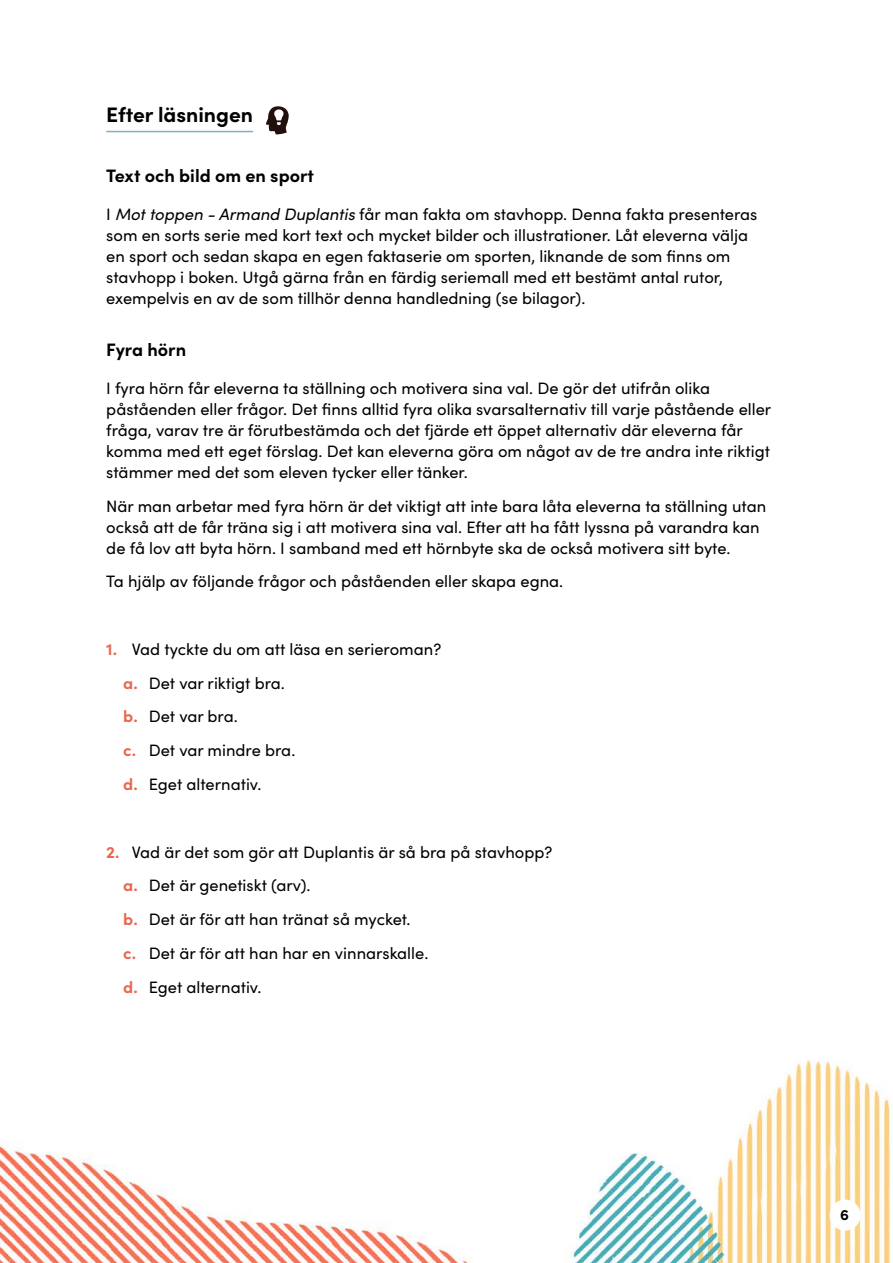
<style>
.page{position:relative;width:893px;height:1263px;background:#fff}
.page>*{position:absolute;margin:0;border:0;box-sizing:border-box;transform-origin:0 0}
.t1{font:700 21px "Sofia Pro";color:#000}
.t2{font:700 18px "Sofia Pro";color:#000}
.t3{font:16.5px/33.8px "Sofia Pro";color:#000}
.t4{font:700 15px "Sofia Pro";color:#000}
.s1{font-style:italic}
.s2{font-weight:700;color:#ea684f}
</style>
<div class="page">
<img style="left:0;top:130px;width:891px;height:1133px">
<div style="left:830px;top:1199px;width:30px;height:31px;background:#fff;border-radius:50%"></div>
<hr style="left:106px;top:131px;width:147px;height:1px;background:#7bb3be">
<svg style="left:266px;top:106px;width:23px;height:29px"></svg>
<p class="t1" style="left:106px;top:98px;width:148px">Efter läsningen</p>
<p class="t2" style="left:106px;top:162px;width:209px">Text och bild om en sport</p>
<p class="t3" style="left:106px;top:203px;width:653px;line-height:21.1px">I <span class="s1">Mot toppen - Armand Duplantis</span> får man fakta om stavhopp. Denna fakta presenteras som en sorts serie med kort text och mycket bilder och illustrationer. Låt eleverna välja en sport och sedan skapa en egen faktaserie om sporten, liknande de som finns om stavhopp i boken. Utgå gärna från en färdig seriemall med ett bestämt antal rutor, exempelvis en av de som tillhör denna handledning (se bilagor).</p>
<p class="t2" style="left:106px;top:336px;width:81px">Fyra hörn</p>
<p class="t3" style="left:106px;top:377px;width:666px;line-height:21px">I fyra hörn får eleverna ta ställning och motivera sina val. De gör det utifrån olika påståenden eller frågor. Det finns alltid fyra olika svarsalternativ till varje påstående eller fråga, varav tre är förutbestämda och det fjärde ett öppet alternativ där eleverna får komma med ett eget förslag. Det kan eleverna göra om något av de tre andra inte riktigt stämmer med det som eleven tycker eller tänker.</p>
<p class="t3" style="left:106px;top:494px;width:661px;line-height:21px">När man arbetar med fyra hörn är det viktigt att inte bara låta eleverna ta ställning utan också att de får träna sig i att motivera sina val. Efter att ha fått lyssna på varandra kan de få lov att byta hörn. I samband med ett hörnbyte ska de också motivera sitt byte.</p>
<p class="t3" style="left:106px;top:564px;width:458px">Ta hjälp av följande frågor och påståenden eller skapa egna.</p>
<p class="t3" style="left:123px;top:631px;width:319px;text-indent:-17px"><span class="s2">1.</span> Vad tyckte du om att läsa en serieroman? <span class="s2">a.</span> Det var riktigt bra.<br><span class="s2">b.</span> Det var bra.<br><span class="s2">c.</span> Det var mindre bra.<br><span class="s2">d.</span> Eget alternativ.</p>
<p class="t3" style="left:123px;top:834px;width:430px;text-indent:-17px"><span class="s2">2.</span> Vad är det som gör att Duplantis är så bra på stavhopp? <span class="s2">a.</span> Det är genetiskt (arv).<br><span class="s2">b.</span> Det är för att han tränat så mycket.<br><span class="s2">c.</span> Det är för att han har en vinnarskalle.<br><span class="s2">d.</span> Eget alternativ.</p>
<p class="t4" style="left:840px;top:1204px;width:10px">6</p>
</div>
